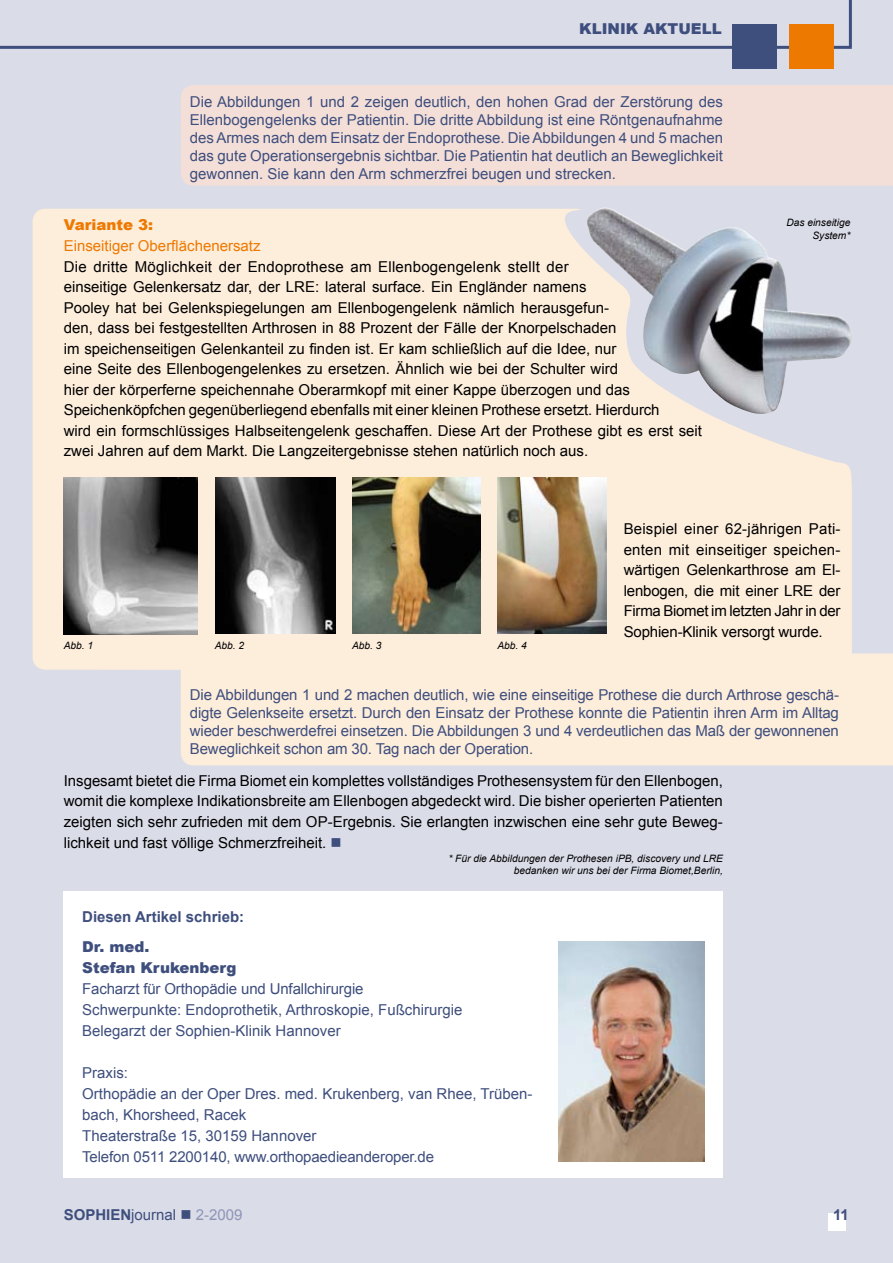
<style>
.page{position:relative;width:893px;height:1263px;background:#dadce8}
.page>*{position:absolute;margin:0;border:0;box-sizing:border-box;transform-origin:0 0}
.t1{font:15px/20.5px "Arial";color:#000;text-align:justify}
.t2{font:15px/18px "Arial";color:#3e4e7d;text-align:justify}
.t3{font:700 15px "Arial";color:#3e4e7d}
.t4{font:15px/21px "Arial MT Black";color:#3e4e7d}
.t5{font:15px "Arial";color:#ee7900}
.t6{font:15px "Arial MT Black";color:#ee7900}
.t7{font:italic 10.2px/12.3px "Arial";color:#000;text-align:right}
.s1{color:#3e4e7d}
.s2{font-weight:400}
.s3{font-weight:400;color:#8e95b6}
</style>
<div class="page">
<div style="left:181px;top:85px;width:712px;height:101px;background:#f3dfd8"></div>
<div style="left:33px;top:209px;width:819px;height:461px;background:#fdeddb"></div>
<hr style="left:0;top:46px;width:852px;height:3px;background:#3e4e7d">
<hr style="left:849px;top:0;width:3px;height:47px;background:#3e4e7d">
<div style="left:732px;top:24px;width:45px;height:44px;background:#3e4e7d"></div>
<div style="left:789px;top:24px;width:44px;height:45px;background:#ee7900"></div>
<img style="left:586px;top:208px;width:230px;height:206px">
<img style="left:64px;top:478px;width:134px;height:157px">
<img style="left:215px;top:477px;width:120px;height:157px">
<img style="left:497px;top:477px;width:109px;height:156px">
<img style="left:352px;top:477px;width:128px;height:156px">
<div style="left:181px;top:653px;width:712px;height:112px;background:#fdeddb"></div>
<div style="left:64px;top:892px;width:659px;height:286px;background:#fff"></div>
<img style="left:558px;top:942px;width:147px;height:219px">
<div style="left:828px;top:1213px;width:17px;height:17px;background:#fff"></div>
<p class="t4" style="left:579px;top:19px;width:144px">KLINIK AKTUELL</p>
<p class="t2" style="left:190px;top:92px;width:535px">Die Abbildungen 1 und 2 zeigen deutlich, den hohen Grad der Zerstörung des Ellenbogengelenks der Patientin. Die dritte Abbildung ist eine Röntgenaufnahme des Armes nach dem Einsatz der Endoprothese. Die Abbildungen 4 und 5 machen das gute Operationsergebnis sichtbar. Die Patientin hat deutlich an Beweglichkeit gewonnen. Sie kann den Arm schmerzfrei beugen und strecken.</p>
<p class="t6" style="left:64px;top:215px;width:91px">Variante 3:</p>
<p class="t5" style="left:64px;top:236px;width:198px">Einseitiger Oberflächenersatz</p>
<p class="t1" style="left:64px;top:256px;width:640px;text-align:left">Die dritte Möglichkeit der Endoprothese am Ellenbogengelenk stellt der<br>einseitige Gelenkersatz dar, der LRE: lateral surface. Ein Engländer namens<br>Pooley hat bei Gelenkspiegelungen am Ellenbogengelenk nämlich herausgefun-<br>den, dass bei festgestellten Arthrosen in 88 Prozent der Fälle der Knorpelschaden<br>im speichenseitigen Gelenkanteil zu finden ist. Er kam schließlich auf die Idee, nur<br>eine Seite des Ellenbogengelenkes zu ersetzen. Ähnlich wie bei der Schulter wird<br>hier der körperferne speichennahe Oberarmkopf mit einer Kappe überzogen und das Speichenköpfchen gegenüberliegend ebenfalls mit einer kleinen Prothese ersetzt. Hierdurch<br>wird ein formschlüssiges Halbseitengelenk geschaffen. Diese Art der Prothese gibt es erst seit zwei Jahren auf dem Markt. Die Langzeitergebnisse stehen natürlich noch aus.</p>
<p class="t7" style="left:786px;top:217px;width:66px">Das einseitige<br>System*</p>
<p class="t7" style="left:64px;top:639px;width:31px">Abb. 1</p>
<p class="t7" style="left:215px;top:639px;width:31px">Abb. 2</p>
<p class="t7" style="left:352px;top:639px;width:31px">Abb. 3</p>
<p class="t7" style="left:497px;top:639px;width:31px">Abb. 4</p>
<p class="t1" style="left:624px;top:519px;width:218px">Beispiel einer 62-jährigen Pati&shy;enten mit einseitiger speichen&shy;wärtigen Gelenkarthrose am El&shy;lenbogen, die mit einer LRE der Firma Biomet im letzten Jahr in der Sophien-Klinik versorgt wurde.</p>
<p class="t2" style="left:190px;top:686px;width:651px">Die Abbildungen 1 und 2 machen deutlich, wie eine einseitige Prothese die durch Arthrose geschä&shy;digte Gelenkseite ersetzt. Durch den Einsatz der Prothese konnte die Patientin ihren Arm im Alltag wieder beschwerdefrei einsetzen. Die Abbildungen 3 und 4 verdeutlichen das Maß der gewonnenen Beweglichkeit schon am 30. Tag nach der Operation.</p>
<p class="t1" style="left:64px;top:770px;width:661px">Insgesamt bietet die Firma Biomet ein komplettes vollständiges Prothesensystem für den Ellenbogen, womit die komplexe Indikationsbreite am Ellenbogen abgedeckt wird. Die bisher operierten Patienten zeigten sich sehr zufrieden mit dem OP-Ergebnis. Sie erlangten inzwischen eine sehr gute Beweg&shy;lichkeit und fast völlige Schmerzfreiheit. <span class="s1">■</span></p>
<p class="t3" style="left:82px;top:906px;width:163px">Diesen Artikel schrieb:</p>
<p class="t7" style="left:448px;top:852px;width:276px">* Für die Abbildungen der Prothesen iPB, discovery und LRE bedanken wir uns bei der Firma Biomet,Berlin,</p>
<p class="t4" style="left:82px;top:936px;width:156px">Dr. med.<br>Stefan Krukenberg</p>
<p class="t2" style="left:82px;top:979px;width:382px;line-height:21px;text-align:left">Facharzt für Orthopädie und Unfallchirurgie<br>Schwerpunkte: Endoprothetik, Arthroskopie, Fußchirurgie<br>Belegarzt der Sophien-Klinik Hannover</p>
<p class="t2" style="left:82px;top:1063px;width:452px;line-height:21px;text-align:left">Praxis:<br>Orthopädie an der Oper Dres. med. Krukenberg, van Rhee, Trüben&shy;bach, Khorsheed, Racek<br>Theaterstraße 15, 30159 Hannover<br>Telefon 0511 2200140, www.orthopaedieanderoper.de</p>
<p class="t3" style="left:64px;top:1205px;width:180px">SOPHIEN<span class="s2">journal</span> ■ <span class="s3">2-2009</span></p>
<p class="t3" style="left:833px;top:1204px;width:17px">11</p>
</div>
